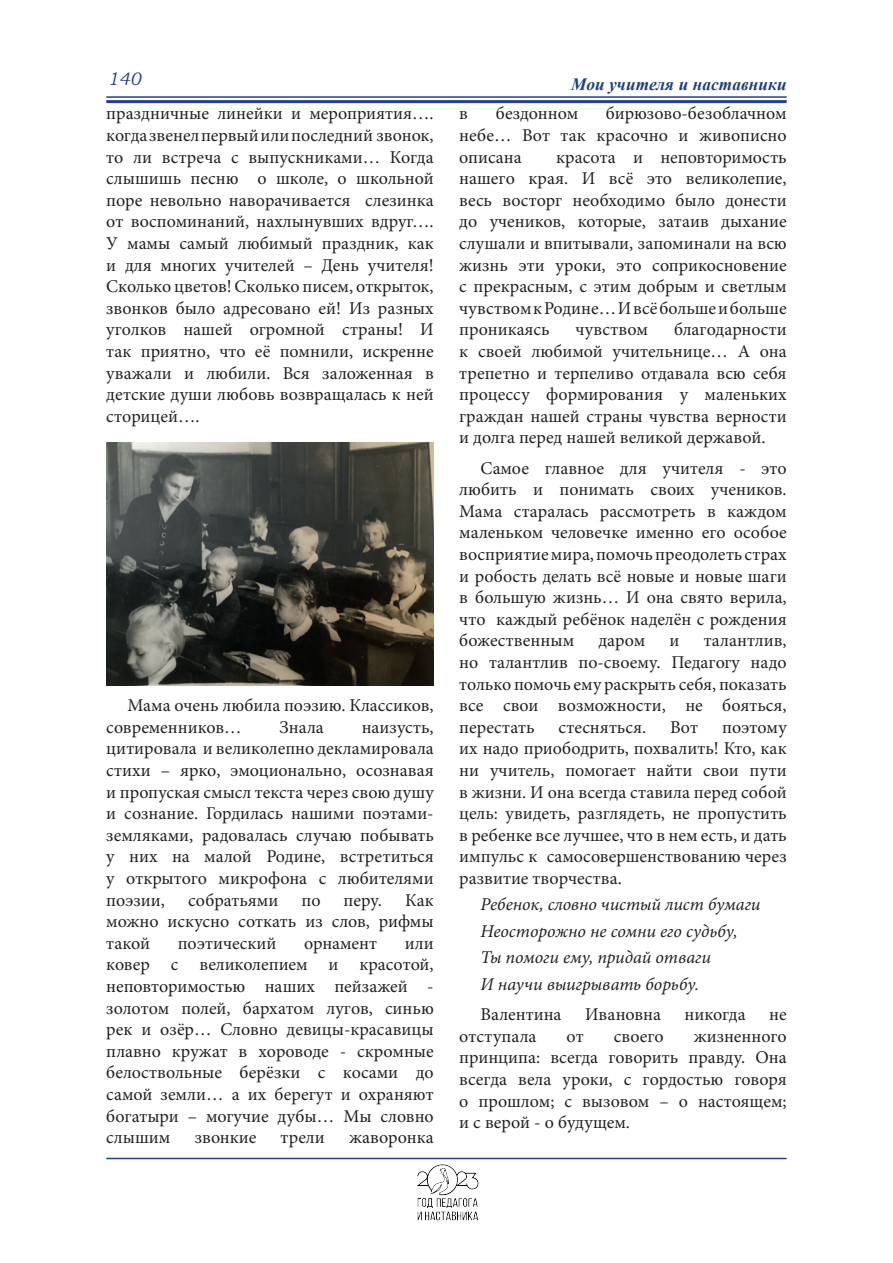
<style>
.page{position:relative;width:893px;height:1263px;background:#fff}
.page>*{position:absolute;margin:0;border:0;box-sizing:border-box;transform-origin:0 0}
.t1{font:18px/21.6px "Minion Pro";color:#231f20;text-align:justify}
.t2{font:italic 18px/26.5px "Minion Pro";color:#231f20}
.t3{font:italic 18px "Bookman Old Style";color:#253f8e}
.t4{font:italic 700 17.25px "Times New Roman";letter-spacing:.005em;color:#1e3f7c}
</style>
<div class="page">
<hr style="left:106px;top:96px;width:681px;height:2px;background:#253f8e">
<hr style="left:106px;top:100px;width:681px;height:3px;background:#253f8e">
<img style="left:383px;top:1159px;width:127px;height:62px">
<hr style="left:106px;top:1158px;width:681px;height:1px;background:#253f8e">
<img style="left:106px;top:442px;width:328px;height:244px">
<p class="t3" style="left:108px;top:66px;width:35px">140</p>
<p class="t4" style="left:571px;top:72px;width:217px">Мои учителя и наставники</p>
<p class="t1" style="left:106px;top:103px;width:329px">праздничные линейки и мероприятия…. когда звенел первый или последний звонок, то ли встреча с выпускниками… Когда слышишь песню о школе, о школьной поре невольно наворачивается слезинка от воспоминаний, нахлынувших вдруг….<br>У мамы самый любимый праздник, как и для многих учителей – День учителя!<br>Сколько цветов! Сколько писем, открыток, звонков было адресовано ей! Из разных уголков нашей огромной страны! И так приятно, что её помнили, искренне уважали и любили. Вся заложенная в детские души любовь возвращалась к ней сторицей….</p>
<p class="t1" style="left:459px;top:103px;width:10px">в</p>
<p class="t1" style="left:496px;top:103px;width:84px">бездонном</p>
<p class="t1" style="left:459px;top:103px;width:329px;text-indent:147px">бирюзово-безоблачном небе… Вот так красочно и живописно описана</p>
<p class="t1" style="left:459px;top:146px;width:329px;text-indent:97px">красота и неповторимость нашего края. И всё это великолепие, весь восторг необходимо было донести до учеников, которые, затаив дыхание слушали и впитывали, запоминали на всю жизнь эти уроки, это соприкосновение с прекрасным, с этим добрым и светлым чувством к Родине… И всё больше и больше проникаясь</p>
<p class="t1" style="left:459px;top:319px;width:329px;text-indent:215px">благодарности к своей любимой учительнице… А она трепетно и терпеливо отдавала всю себя процессу формирования у маленьких граждан нашей страны чувства верности и долга перед нашей великой державой.</p>
<p class="t1" style="left:459px;top:457px;width:329px;text-indent:21px">Самое главное для учителя - это любить и понимать своих учеников.<br>Мама старалась рассмотреть в каждом маленьком человечке именно его особое восприятие мира, помочь преодолеть страх и робость делать всё новые и новые шаги в большую жизнь… И она свято верила, что каждый ребёнок наделён с рождения божественным</p>
<p class="t1" style="left:576px;top:319px;width:74px">чувством</p>
<p class="t1" style="left:598px;top:630px;width:48px">даром</p>
<p class="t1" style="left:670px;top:630px;width:11px">и</p>
<p class="t1" style="left:459px;top:630px;width:329px;text-indent:245px">талантлив, но талантлив по-своему. Педагогу надо только помочь ему раскрыть себя, показать все свои возможности, не бояться, перестать</p>
<p class="t1" style="left:106px;top:695px;width:329px;text-indent:21px">Мама очень любила поэзию. Классиков, современников…</p>
<p class="t1" style="left:280px;top:716px;width:46px">Знала</p>
<p class="t1" style="left:559px;top:716px;width:89px">стесняться.</p>
<p class="t1" style="left:670px;top:716px;width:29px">Вот</p>
<p class="t1" style="left:106px;top:716px;width:329px;text-indent:255px">наизусть, цитировала и великолепно декламировала стихи – ярко, эмоционально, осознавая и пропуская смысл текста через свою душу и сознание. Гордилась нашими поэтами&shy;земляками, радовалась случаю побывать у них на малой Родине, встретиться у открытого микрофона с любителями поэзии,</p>
<p class="t1" style="left:459px;top:716px;width:329px;text-indent:263px">поэтому их надо приободрить, похвалить! Кто, как ни учитель, помогает найти свои пути в жизни. И она всегда ставила перед собой цель: увидеть, разглядеть, не пропустить в ребенке все лучшее, что в нем есть, и дать импульс к самосовершенствованию через развитие творчества.</p>
<p class="t2" style="left:480px;top:891px;width:281px">Ребенок, словно чистый лист бумаги<br>Неосторожно не сомни его судьбу,<br>Ты помоги ему, придай отваги<br>И научи выигрывать борьбу.</p>
<p class="t1" style="left:480px;top:1004px;width:83px">Валентина</p>
<p class="t1" style="left:585px;top:1004px;width:77px">Ивановна</p>
<p class="t1" style="left:684px;top:1004px;width:63px">никогда</p>
<p class="t1" style="left:769px;top:1004px;width:19px">не</p>
<p class="t1" style="left:459px;top:1025px;width:79px">отступала</p>
<p class="t1" style="left:566px;top:1025px;width:19px">от</p>
<p class="t1" style="left:614px;top:1025px;width:51px">своего</p>
<p class="t1" style="left:188px;top:889px;width:92px">собратьями</p>
<p class="t1" style="left:302px;top:889px;width:21px">по</p>
<p class="t1" style="left:344px;top:889px;width:40px">перу.</p>
<p class="t1" style="left:106px;top:889px;width:329px;text-indent:299px">Как можно искусно соткать из слов, рифмы такой</p>
<p class="t1" style="left:178px;top:932px;width:100px">поэтический</p>
<p class="t1" style="left:304px;top:932px;width:75px">орнамент</p>
<p class="t1" style="left:106px;top:932px;width:329px;text-indent:298px">или ковер с великолепием и красотой, неповторимостью наших пейзажей - золотом полей, бархатом лугов, синью рек и озёр… Словно девицы-красавицы плавно кружат в хороводе - скромные белоствольные берёзки с косами до самой земли… а их берегут и охраняют богатыри – могучие дубы… Мы словно слышим</p>
<p class="t1" style="left:459px;top:1025px;width:329px;text-indent:234px">жизненного принципа: всегда говорить правду. Она всегда вела уроки, с гордостью говоря о прошлом; с вызовом – о настоящем; и с верой - о будущем.</p>
<p class="t1" style="left:195px;top:1127px;width:63px">звонкие</p>
<p class="t1" style="left:281px;top:1127px;width:46px">трели</p>
<p class="t1" style="left:349px;top:1127px;width:86px">жаворонка</p>
</div>
